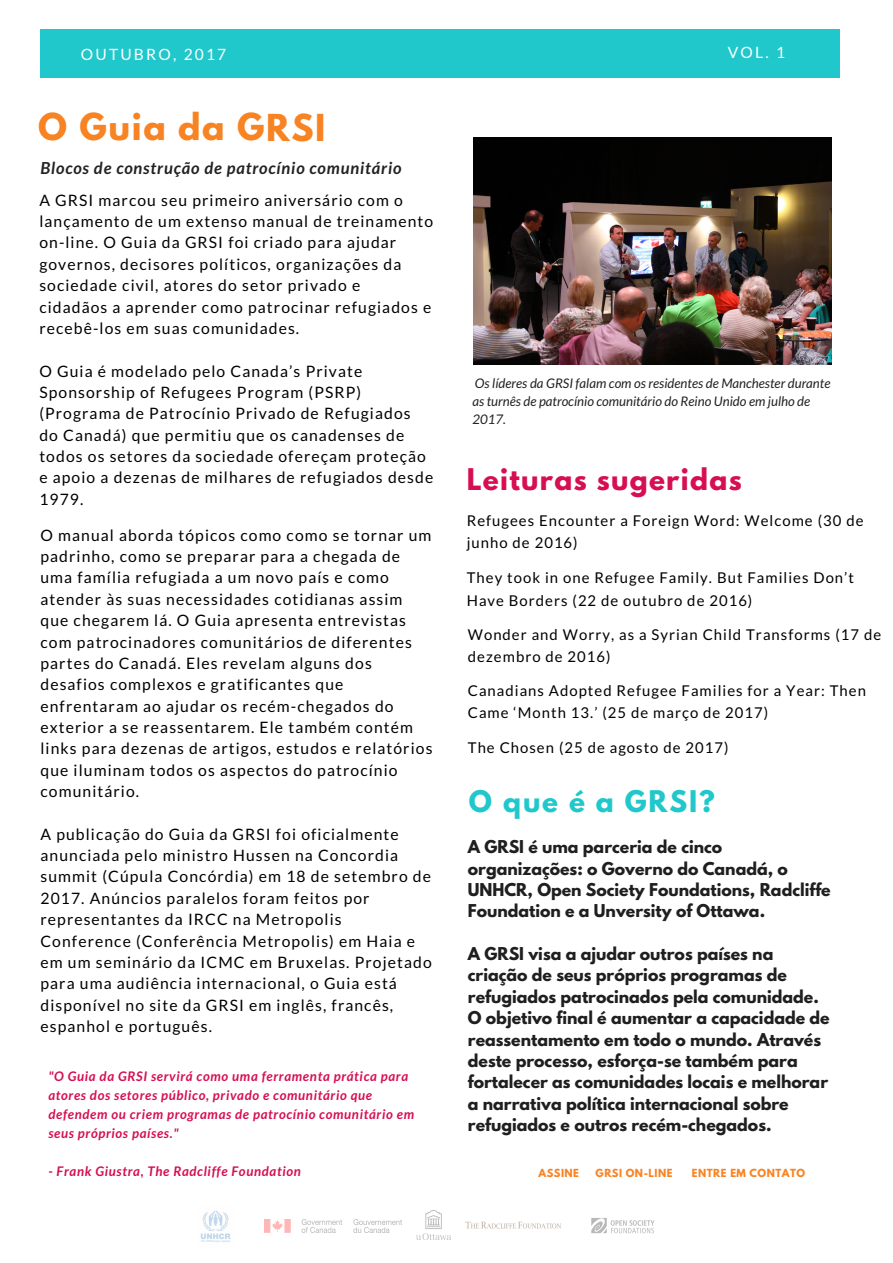
<style>
.page{position:relative;width:893px;height:1263px;background:#fff}
.page>*{position:absolute;margin:0;border:0;box-sizing:border-box;transform-origin:0 0}
.t1{font:700 33px "League Spartan";letter-spacing:.045em;color:#f88323}
.t2{font:700 26.4px "League Spartan";letter-spacing:.05em;color:#d70e53}
.t3{font:700 26.4px "League Spartan";letter-spacing:.07em;color:#21c8cb}
.t4{font:italic 700 16.5px "Lato";letter-spacing:.05em;color:#222}
.t5{font:15.75px/21.3px "Lato";letter-spacing:.07em;color:#000}
.t6{font:700 15.75px/21.3px "League Spartan";color:#1f1f1f}
.t7{font:15.6px "Lato";letter-spacing:.14em;color:#fff}
.t8{font:14.85px/22.5px "Lato";letter-spacing:.07em;color:#000}
.t9{font:italic 700 13.2px/19px "Lato";letter-spacing:.05em;color:#d70e53}
.t10{font:italic 13.2px/18px "Lato";color:#222}
.t11{font:700 9.9px "League Spartan";letter-spacing:.05em;color:#f88323}
</style>
<div class="page">
<div style="left:41px;top:29px;width:799px;height:49px;background:#21c8cb"></div>
<img style="left:473px;top:137px;width:358px;height:227px">
<img style="left:200px;top:1211px;width:31px;height:32px">
<img style="left:465px;top:1221px;width:96px;height:8px">
<img style="left:416px;top:1211px;width:35px;height:29px">
<img style="left:591px;top:1218px;width:64px;height:16px">
<img style="left:264px;top:1220px;width:137px;height:12px">
<p class="t7" style="left:81px;top:44px;width:147px">OUTUBRO, 2017</p>
<p class="t7" style="left:727px;top:43px;width:59px">VOL. 1</p>
<h1 class="t1" style="left:38px;top:111px;width:288px">O Guia da GRSI</h1>
<p class="t4" style="left:40px;top:158px;width:362px">Blocos de construção de patrocínio comunitário</p>
<p class="t5" style="left:39px;top:189px;width:395px">A GRSI marcou seu primeiro aniversário com o lançamento de um extenso manual de treinamento on-line. O Guia da GRSI foi criado para ajudar governos, decisores políticos, organizações da sociedade civil, atores do setor privado e<br>cidadãos a aprender como patrocinar refugiados e recebê-los em suas comunidades.</p>
<p class="t5" style="left:39px;top:360px;width:395px">O Guia é modelado pelo Canada’s Private Sponsorship of Refugees Program (PSRP) (Programa de Patrocínio Privado de Refugiados<br>do Canadá) que permitiu que os canadenses de todos os setores da sociedade ofereçam proteção e apoio a dezenas de milhares de refugiados desde 1979.</p>
<p class="t5" style="left:40px;top:524px;width:393px">O manual aborda tópicos como como se tornar um padrinho, como se preparar para a chegada de uma família refugiada a um novo país e como atender às suas necessidades cotidianas assim que chegarem lá. O Guia apresenta entrevistas com patrocinadores comunitários de diferentes partes do Canadá. Eles revelam alguns dos desafios complexos e gratificantes que enfrentaram ao ajudar os recém-chegados do exterior a se reassentarem. Ele também contém links para dezenas de artigos, estudos e relatórios que iluminam todos os aspectos do patrocínio comunitário.</p>
<p class="t5" style="left:40px;top:823px;width:393px">A publicação do Guia da GRSI foi oficialmente anunciada pelo ministro Hussen na Concordia summit (Cúpula Concórdia) em 18 de setembro de 2017. Anúncios paralelos foram feitos por representantes da IRCC na Metropolis Conference (Conferência Metropolis) em Haia e em um seminário da ICMC em Bruxelas. Projetado para uma audiência internacional, o Guia está disponível no site da GRSI em inglês, francês, espanhol e português.</p>
<p class="t9" style="left:48px;top:1066px;width:367px">"O Guia da GRSI servirá como uma ferramenta prática para atores dos setores público, privado e comunitário que defendem ou criem programas de patrocínio comunitário em seus próprios países."</p>
<p class="t9" style="left:48px;top:1161px;width:254px">- Frank Giustra, The Radcliffe Foundation</p>
<p class="t10" style="left:472px;top:374px;width:359px">Os líderes da GRSI falam com os residentes de Manchester durante as turnês de patrocínio comunitário do Reino Unido em julho de<br>2017.</p>
<h2 class="t2" style="left:466px;top:466px;width:276px">Leituras sugeridas</h2>
<p class="t8" style="left:466px;top:509px;width:398px">Refugees Encounter a Foreign Word: Welcome (30 de junho de 2016)</p>
<p class="t8" style="left:466px;top:566px;width:389px">They took in one Refugee Family. But Families Don’t<br>Have Borders (22 de outubro de 2016)</p>
<p class="t8" style="left:468px;top:622px;width:415px">Wonder and Worry, as a Syrian Child Transforms (17 de dezembro de 2016)</p>
<p class="t8" style="left:468px;top:679px;width:399px">Canadians Adopted Refugee Families for a Year: Then<br>Came ‘Month 13.’ (25 de março de 2017)</p>
<p class="t8" style="left:468px;top:736px;width:262px">The Chosen (25 de agosto de 2017)</p>
<h2 class="t3" style="left:469px;top:788px;width:247px">O que é a GRSI?</h2>
<p class="t6" style="left:468px;top:838px;width:364px">A GRSI é uma parceria de cinco organizações: o Governo do Canadá, o UNHCR, Open Society Foundations, Radcliffe Foundation e a Unversity of Ottawa.</p>
<p class="t6" style="left:468px;top:945px;width:363px">A GRSI visa a ajudar outros países na criação de seus próprios programas de refugiados patrocinados pela comunidade.<br>O objetivo final é aumentar a capacidade de reassentamento em todo o mundo. Através deste processo, esforça-se também para fortalecer as comunidades locais e melhorar a narrativa política internacional sobre refugiados e outros recém-chegados.</p>
<p class="t11" style="left:538px;top:1168px;width:42px">ASSINE</p>
<p class="t11" style="left:595px;top:1168px;width:78px">GRSI ON-LINE</p>
<p class="t11" style="left:692px;top:1168px;width:115px">ENTRE EM CONTATO</p>
</div>
